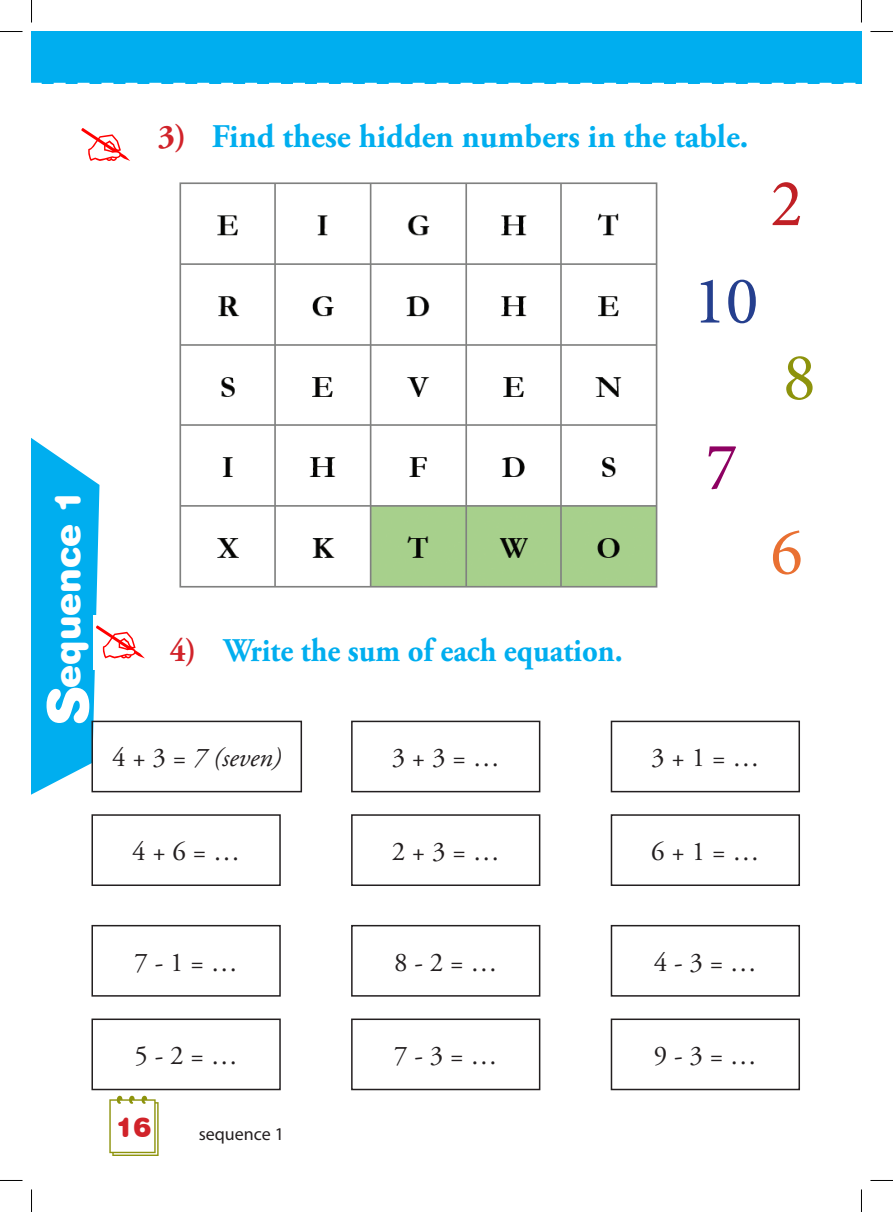
<style>
.page{position:relative;width:893px;height:1212px;background:#fff}
.page>*{position:absolute;margin:0;border:0;box-sizing:border-box;transform-origin:0 0}
.t1{font:67.5px "Minion Pro";color:#253f8e}
.t2{font:67.5px "Minion Pro";color:#8d930c}
.t3{font:67.5px "Minion Pro";color:#e97032}
.t4{font:67.5px "Minion Pro";color:#8e0162}
.t5{font:67.5px "Minion Pro";color:#c02025}
.t6{font:36px "Swiss 721 BT Black Rounded";color:#fff}
.t7{font:700 33px "Adobe Garamond Pro";color:#00aeef}
.t8{font:700 33px "Adobe Garamond Pro";color:#00aeef;scale:.93 1}
.t9{font:27px "Adobe Garamond Pro";color:#231f20}
.t10{font:italic 27px "Adobe Garamond Pro";color:#231f20}
.t11{font:27px "Swiss 721 BT Black Rounded";color:#d1232a}
.t12{font:18px "Myriad Pro";color:#231f20}
.s1{color:#d1232a}
.s2{font-style:normal}
</style>
<div class="page">
<div style="left:32px;top:32px;width:829px;height:52px;background:#00aeef"></div>
<div style="left:91px;top:720px;width:211px;height:72px;border:2px solid #231f20"></div>
<div style="left:91px;top:924px;width:190px;height:72px;border:2px solid #231f20"></div>
<div style="left:91px;top:814px;width:190px;height:71px;border:2px solid #231f20"></div>
<div style="left:91px;top:1018px;width:190px;height:71px;border:2px solid #231f20"></div>
<div style="left:351px;top:720px;width:189px;height:72px;border:2px solid #231f20"></div>
<div style="left:351px;top:924px;width:189px;height:72px;border:2px solid #231f20"></div>
<div style="left:351px;top:814px;width:189px;height:71px;border:2px solid #231f20"></div>
<div style="left:351px;top:1018px;width:189px;height:71px;border:2px solid #231f20"></div>
<div style="left:610px;top:720px;width:189px;height:72px;border:2px solid #231f20"></div>
<div style="left:610px;top:924px;width:189px;height:72px;border:2px solid #231f20"></div>
<div style="left:610px;top:814px;width:189px;height:71px;border:2px solid #231f20"></div>
<div style="left:610px;top:1018px;width:189px;height:71px;border:2px solid #231f20"></div>
<img style="left:179px;top:182px;width:479px;height:406px">
<svg style="left:0;top:31px;width:22px;height:1px"></svg>
<svg style="left:870px;top:31px;width:22px;height:1px"></svg>
<svg style="left:31px;top:0;width:1px;height:22px"></svg>
<svg style="left:31px;top:1189px;width:1px;height:22px"></svg>
<svg style="left:32px;top:438px;width:127px;height:356px"></svg>
<h2 class="t6" style="left:46px;top:687px;width:200px;rotate:-90deg">equence 1</h2>
<p class="t7" style="left:158px;top:117px;width:592px"><span class="s1">3)</span> Find these hidden numbers in the table.</p>
<p class="t5" style="left:770px;top:158px;width:34px">2</p>
<p class="t1" style="left:693px;top:256px;width:66px">10</p>
<p class="t2" style="left:782px;top:332px;width:34px">8</p>
<p class="t4" style="left:705px;top:421px;width:34px">7</p>
<p class="t3" style="left:770px;top:507px;width:34px">6</p>
<p class="t8" style="left:170px;top:631px;width:488px"><span class="s1">4)</span> Write the sum of each equation.</p>
<p class="t10" style="left:112px;top:741px;width:171px"><span class="s2">4 + 3 =</span> 7 (seven)</p>
<p class="t9" style="left:391px;top:741px;width:109px">3 + 3 = …</p>
<p class="t9" style="left:651px;top:741px;width:109px">3 + 1 = …</p>
<p class="t9" style="left:132px;top:834px;width:109px">4 + 6 = …</p>
<p class="t9" style="left:391px;top:834px;width:109px">2 + 3 = …</p>
<p class="t9" style="left:651px;top:834px;width:109px">6 + 1 = …</p>
<p class="t9" style="left:134px;top:945px;width:105px">7 - 1 = …</p>
<p class="t9" style="left:134px;top:1039px;width:105px">5 - 2 = …</p>
<p class="t11" style="left:116px;top:1110px;width:37px">16</p>
<p class="t12" style="left:198px;top:1122px;width:87px">sequence 1</p>
<p class="t9" style="left:394px;top:945px;width:105px">8 - 2 = …</p>
<p class="t9" style="left:394px;top:1039px;width:105px">7 - 3 = …</p>
<p class="t9" style="left:653px;top:945px;width:105px">4 - 3 = …</p>
<p class="t9" style="left:653px;top:1039px;width:105px">9 - 3 = …</p>
</div>
